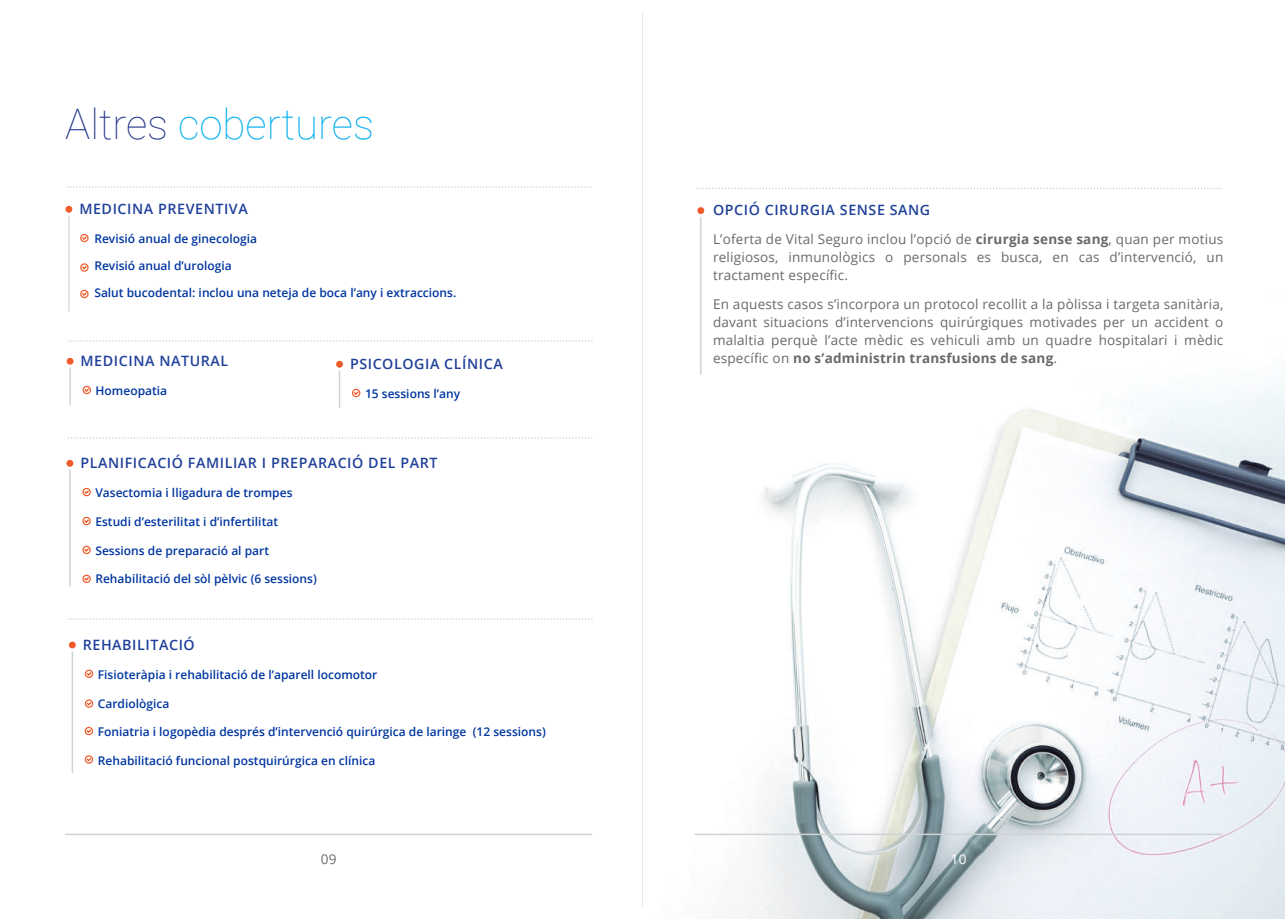
<style>
.page{position:relative;width:1285px;height:919px;background:#fff}
.page>*{position:absolute;margin:0;border:0;box-sizing:border-box;transform-origin:0 0}
.t1{font:100 42px "Roboto";color:#00aeef}
.t2{font:600 14.25px "Open Sans";letter-spacing:.04em;color:#20419a}
.t3{font:13.5px/18px "Open Sans";letter-spacing:.015em;color:#69696c;text-align:justify}
.t4{font:13.5px "Open Sans";color:#fff}
.t5{font:600 12px "Open Sans";color:#0036a0}
.s1{color:#2a3c8c}
.s2{font-weight:700}
</style>
<div class="page">
<img style="left:642px;top:295px;width:642px;height:623px">
<svg style="left:67px;top:186px;width:521px;height:1px"></svg>
<hr style="left:68px;top:209px;width:1px;height:102px;background:#d1d2d4">
<svg style="left:65px;top:205px;width:8px;height:11px"></svg>
<svg style="left:80px;top:290px;width:9px;height:8px"></svg>
<svg style="left:80px;top:234px;width:9px;height:8px"></svg>
<svg style="left:80px;top:263px;width:9px;height:9px"></svg>
<hr style="left:65px;top:833px;width:526px;height:2px;background:#d1d2d4">
<hr style="left:695px;top:833px;width:526px;height:2px;background:#d1d2d4">
<svg style="left:696px;top:188px;width:524px;height:1px"></svg>
<svg style="left:68px;top:437px;width:521px;height:1px"></svg>
<hr style="left:69px;top:463px;width:2px;height:123px;background:#d1d2d4">
<svg style="left:66px;top:459px;width:8px;height:10px"></svg>
<svg style="left:82px;top:488px;width:9px;height:8px"></svg>
<svg style="left:82px;top:517px;width:9px;height:8px"></svg>
<svg style="left:82px;top:545px;width:9px;height:9px"></svg>
<svg style="left:82px;top:574px;width:9px;height:9px"></svg>
<hr style="left:72px;top:645px;width:1px;height:127px;background:#d1d2d4">
<svg style="left:68px;top:641px;width:8px;height:10px"></svg>
<svg style="left:85px;top:669px;width:8px;height:9px"></svg>
<svg style="left:85px;top:699px;width:8px;height:8px"></svg>
<svg style="left:85px;top:726px;width:8px;height:9px"></svg>
<svg style="left:85px;top:755px;width:8px;height:8px"></svg>
<svg style="left:68px;top:340px;width:524px;height:2px"></svg>
<hr style="left:69px;top:361px;width:2px;height:43px;background:#d1d2d4">
<svg style="left:66px;top:357px;width:8px;height:10px"></svg>
<svg style="left:83px;top:386px;width:8px;height:8px"></svg>
<svg style="left:68px;top:618px;width:524px;height:1px"></svg>
<hr style="left:339px;top:364px;width:1px;height:43px;background:#d1d2d4">
<svg style="left:336px;top:360px;width:7px;height:10px"></svg>
<svg style="left:352px;top:389px;width:8px;height:8px"></svg>
<hr style="left:700px;top:210px;width:1px;height:164px;background:#d1d2d4">
<svg style="left:697px;top:207px;width:8px;height:10px"></svg>
<hr style="left:642px;top:13px;width:1px;height:893px;background:#e6e7e9">
<h1 class="t1" style="left:65px;top:95px;width:310px"><span class="s1">Altres</span> cobertures</h1>
<p class="t2" style="left:79px;top:199px;width:170px">MEDICINA PREVENTIVA</p>
<p class="t5" style="left:94px;top:230px;width:164px">Revisió anual de ginecologia</p>
<p class="t5" style="left:94px;top:257px;width:139px">Revisió anual d’urologia</p>
<p class="t5" style="left:94px;top:284px;width:363px">Salut bucodental: inclou una neteja de boca l’any i extraccions.</p>
<p class="t2" style="left:81px;top:351px;width:149px">MEDICINA NATURAL</p>
<p class="t5" style="left:96px;top:382px;width:73px">Homeopatia</p>
<p class="t2" style="left:350px;top:354px;width:154px">PSICOLOGIA CLÍNICA</p>
<p class="t5" style="left:365px;top:385px;width:97px">15 sessions l’any</p>
<p class="t2" style="left:80px;top:453px;width:358px">PLANIFICACIÓ FAMILIAR I PREPARACIÓ DEL PART</p>
<p class="t5" style="left:95px;top:484px;width:198px">Vasectomia i lligadura de trompes</p>
<p class="t5" style="left:95px;top:513px;width:184px">Estudi d’esterilitat i d’infertilitat</p>
<p class="t5" style="left:95px;top:542px;width:175px">Sessions de preparació al part</p>
<p class="t5" style="left:95px;top:571px;width:223px">Rehabilitació del sòl pèlvic (6 sessions)</p>
<p class="t2" style="left:83px;top:635px;width:113px">REHABILITACIÓ</p>
<p class="t5" style="left:98px;top:666px;width:281px">Fisioteràpia i rehabilitació de l’aparell locomotor</p>
<p class="t5" style="left:98px;top:695px;width:73px">Cardiològica</p>
<p class="t5" style="left:98px;top:723px;width:449px">Foniatria i logopèdia després d’intervenció quirúrgica de laringe (12 sessions)</p>
<p class="t5" style="left:98px;top:752px;width:279px">Rehabilitació funcional postquirúrgica en clínica</p>
<p class="t2" style="left:713px;top:200px;width:219px">OPCIÓ CIRURGIA SENSE SANG</p>
<p class="t3" style="left:713px;top:230px;width:511px">L’oferta de Vital Seguro inclou l’opció de <span class="s2">cirurgia sense sang</span>, quan per motius religiosos, inmunològics o personals es busca, en cas d’intervenció, un tractament específic.</p>
<p class="t3" style="left:713px;top:294px;width:512px">En aquests casos s’incorpora un protocol recollit a la pòlissa i targeta sanitària, davant situacions d’intervencions quirúrgiques motivades per un accident o malaltia perquè l’acte mèdic es vehiculi amb un quadre hospitalari i mèdic específic on <span class="s2">no s’administrin transfusions de sang</span>.</p>
<p class="t3" style="left:321px;top:849px;width:17px">09</p>
<p class="t4" style="left:950px;top:849px;width:17px">10</p>
</div>
